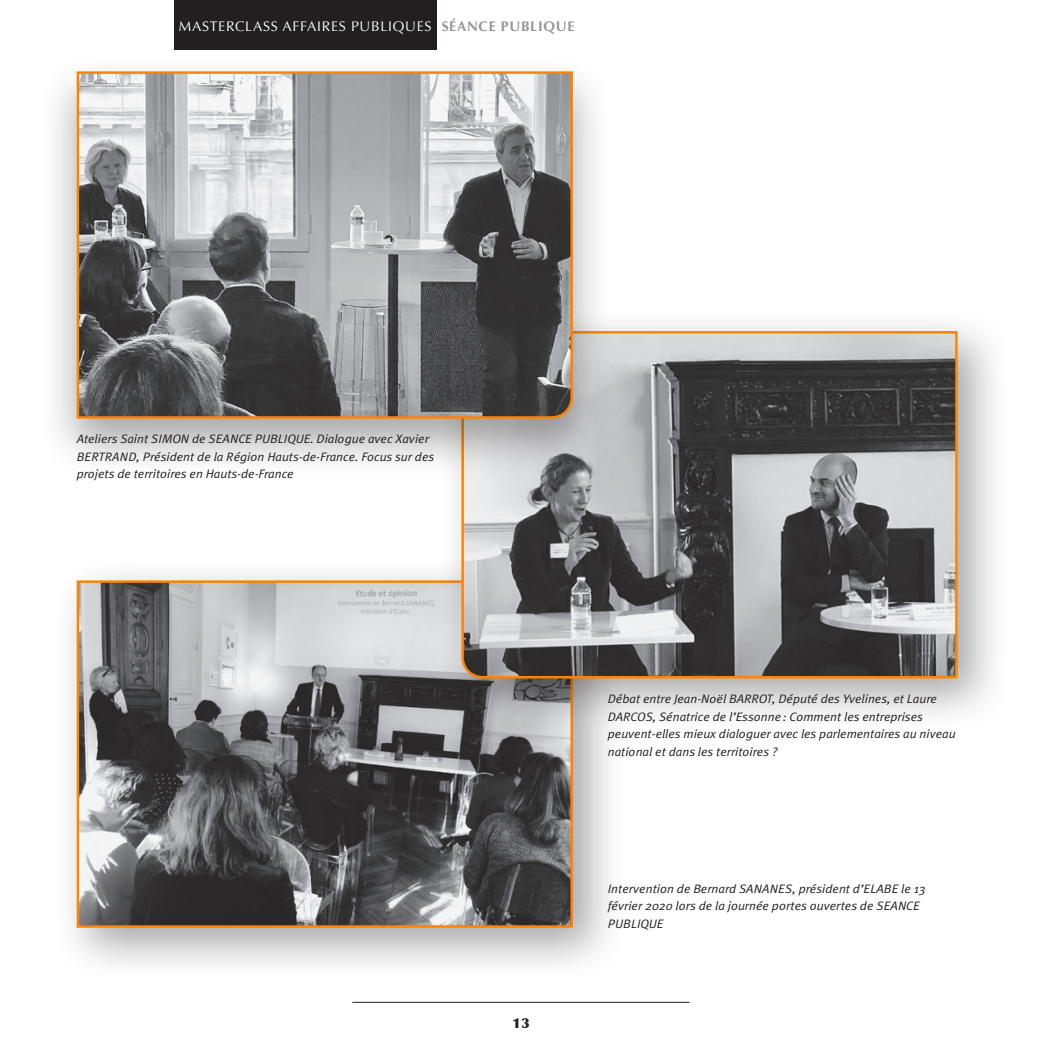
<style>
.page{position:relative;width:1042px;height:1042px;background:#fff}
.page>*{position:absolute;margin:0;border:0;box-sizing:border-box;transform-origin:0 0}
.t1{font:14px "Optima";letter-spacing:.05em;color:#fff}
.t2{font:900 14px "Optima";color:#231f20}
.t3{font:italic 12.25px/17.5px "Meta Plus Normal";color:#231f20;scale:1.05 1}
.s1{font-weight:700;color:#939598}
</style>
<div class="page">
<div style="left:174px;top:0;width:263px;height:50px;background:#231f20"></div>
<hr style="left:352px;top:1002px;width:338px;height:1px;background:#231f20">
<div style="left:53px;top:556px;width:573px;height:425px;background:#231f20;opacity:.4"></div>
<img style="left:80px;top:583px;width:490px;height:342px">
<div style="left:77px;top:580px;width:496px;height:348px;border:2px solid #ff8200"></div>
<div style="left:437px;top:307px;width:574px;height:425px;background:#231f20;opacity:.4"></div>
<svg style="left:460px;top:330px;width:499px;height:349px;background:#7f7c7b"></svg>
<div style="left:38px;top:53px;width:574px;height:425px;background:#231f20;opacity:.4"></div>
<svg style="left:75px;top:70px;width:499px;height:350px;background:#8e8c8a"></svg>
<p class="t1" style="left:179px;top:18px;width:397px">MASTERCLASS AFFAIRES PUBLIQUES <span class="s1">SÉANCE PUBLIQUE</span></p>
<p class="t3" style="left:77px;top:430px;width:342px">Ateliers Saint SIMON de SEANCE PUBLIQUE. Dialogue avec Xavier<br>BERTRAND, Président de la Région Hauts-de-France. Focus sur des projets de territoires en Hauts-de-France</p>
<p class="t2" style="left:512px;top:1014px;width:19px">13</p>
<p class="t3" style="left:608px;top:690px;width:333px">Débat entre Jean-Noël BARROT, Député des Yvelines, et Laure DARCOS, Sénatrice de l’Essonne : Comment les entreprises peuvent-elles mieux dialoguer avec les parlementaires au niveau national et dans les territoires ?</p>
<p class="t3" style="left:608px;top:879px;width:304px">Intervention de Bernard SANANES, président d’ELABE le 13 février 2020 lors de la journée portes ouvertes de SEANCE<br>PUBLIQUE</p>
</div>
